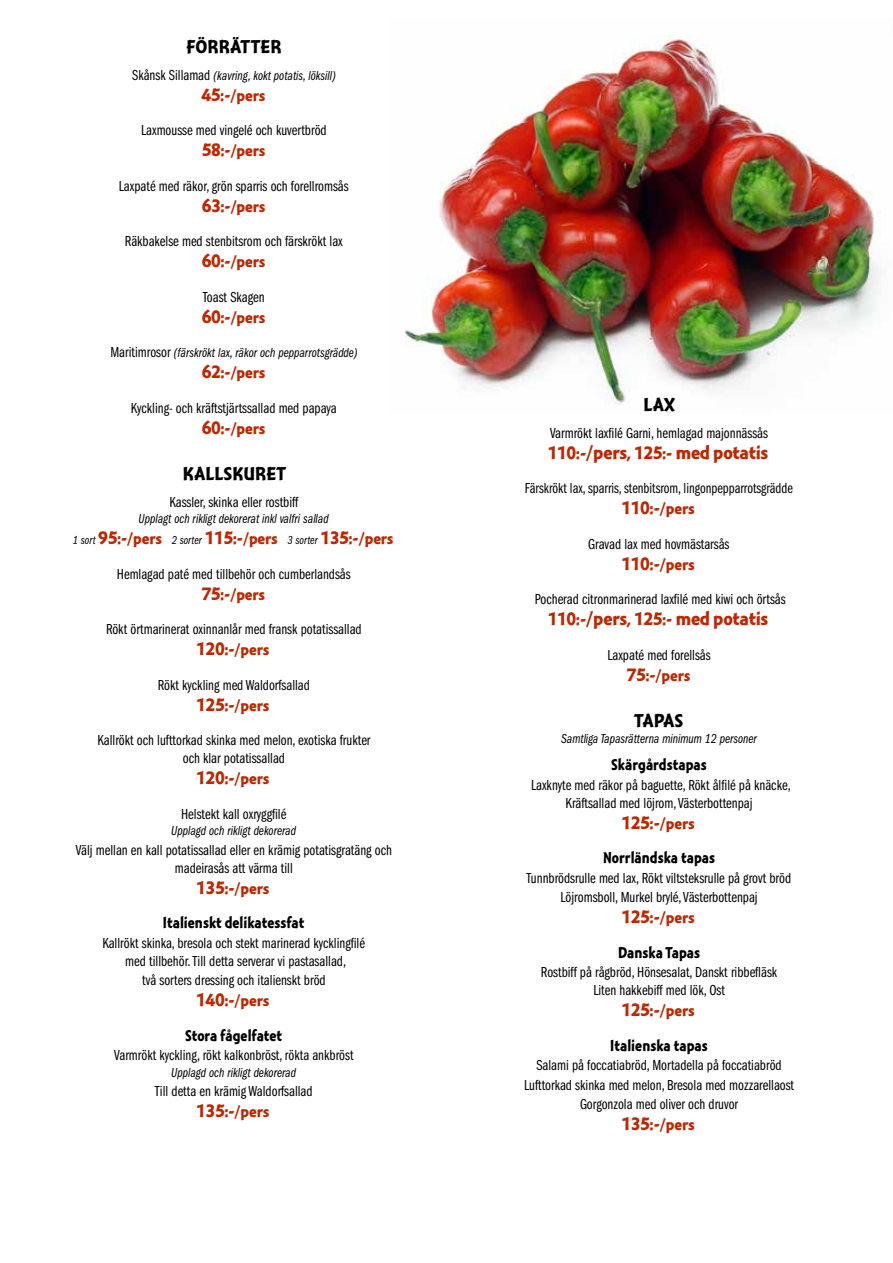
<style>
.page{position:relative;width:893px;height:1263px;background:#fff}
.page>*{position:absolute;margin:0;border:0;box-sizing:border-box;transform-origin:0 0}
.t1{font:19.5px "Montara Bold Gothic";letter-spacing:-.02em;color:#bc2802}
.t2{font:19.5px "Montara Bold Gothic";color:#000}
.t3{font:16.5px "Montara Bold Gothic";color:#000;scale:.9 1}
.t4{font:16.5px "Montara Bold Gothic";letter-spacing:-.02em;color:#bc2802}
.t5{font:15px/18px "ITC Franklin Gothic Std Bk Cp";color:#000;text-align:center}
.t6{font:13.5px "ITC Franklin Gothic Std Bk Cp It";color:#000}
.t7{font:12px "ITC Franklin Gothic Std Bk Cp It";color:#000}
.s1{font-family:"ITC Franklin Gothic Std Bk Cp";font-size:15px}
.s2{font-size:19.5px}
.s3{font-family:"Montara Bold Gothic";font-size:19.5px;color:#bc2802}
.s4{font-family:"Montara Bold Gothic";font-size:16.5px;color:#bc2802}
.s5{font-size:16.5px}
</style>
<div class="page">
<img style="left:405px;top:35px;width:474px;height:369px">
<h1 class="t2" style="left:186px;top:36px;width:97px">FÖRRÄTTER</h1>
<p class="t6" style="left:132px;top:68px;width:205px"><span class="s1">Skånsk Sillamad</span> (kavring, kokt potatis, löksill)</p>
<p class="t4" style="left:202px;top:86px;width:65px"><span class="s2">45:-</span>/pers</p>
<p class="t5" style="left:141px;top:121px;width:187px">Laxmousse med vingelé och kuvertbröd</p>
<p class="t4" style="left:202px;top:142px;width:65px"><span class="s2">58:-</span>/pers</p>
<p class="t5" style="left:119px;top:177px;width:231px">Laxpaté med räkor, grön sparris och forellromsås</p>
<p class="t4" style="left:202px;top:197px;width:65px"><span class="s2">63:-</span>/pers</p>
<p class="t5" style="left:125px;top:232px;width:219px">Räkbakelse med stenbitsrom och färskrökt lax</p>
<p class="t4" style="left:202px;top:253px;width:65px"><span class="s2">60:-</span>/pers</p>
<p class="t5" style="left:203px;top:288px;width:63px">Toast Skagen</p>
<p class="t4" style="left:202px;top:308px;width:65px"><span class="s2">60:-</span>/pers</p>
<p class="t6" style="left:110px;top:345px;width:249px"><span class="s1">Maritimrosor</span> (färskrökt lax, räkor och pepparrotsgrädde)</p>
<p class="t4" style="left:202px;top:364px;width:65px"><span class="s2">62:-</span>/pers</p>
<p class="t5" style="left:131px;top:399px;width:208px">Kyckling- och kräftstjärtssallad med papaya</p>
<p class="t4" style="left:202px;top:419px;width:65px"><span class="s2">60:-</span>/pers</p>
<h1 class="t2" style="left:183px;top:462px;width:105px">KALLSKURET</h1>
<p class="t5" style="left:169px;top:493px;width:130px">Kassler, skinka eller rostbiff</p>
<p class="t6" style="left:139px;top:511px;width:192px">Upplagt och rikligt dekorerat inkl valfri sallad</p>
<p class="t7" style="left:73px;top:534px;width:322px">1 sort <span class="s3">95:-</span><span class="s4">/pers</span> 2 sorter <span class="s3">115:-</span><span class="s4">/pers</span> 3 sorter <span class="s3">135:-</span><span class="s4">/pers</span></p>
<p class="t5" style="left:117px;top:565px;width:235px">Hemlagad paté med tillbehör och cumberlandsås</p>
<p class="t4" style="left:201px;top:585px;width:65px"><span class="s2">75:-</span>/pers</p>
<p class="t5" style="left:106px;top:620px;width:257px">Rökt örtmarinerat oxinnanlår med fransk potatissallad</p>
<h1 class="t1" style="left:196px;top:638px;width:75px">120:-<span class="s5">/pers</span></h1>
<p class="t5" style="left:158px;top:676px;width:154px">Rökt kyckling med Waldorfsallad</p>
<h1 class="t1" style="left:196px;top:693px;width:75px">125:-<span class="s5">/pers</span></h1>
<p class="t5" style="left:97px;top:731px;width:275px">Kallrökt och lufttorkad skinka med melon, exotiska frukter och klar potatissallad</p>
<h1 class="t1" style="left:196px;top:767px;width:75px">120:-<span class="s5">/pers</span></h1>
<p class="t5" style="left:181px;top:805px;width:107px">Helstekt kall oxryggfilé</p>
<p class="t6" style="left:171px;top:823px;width:126px">Upplagd och rikligt dekorerad</p>
<p class="t5" style="left:76px;top:841px;width:318px">Välj mellan en kall potatissallad eller en krämig potatisgratäng och madeirasås att värma till</p>
<h1 class="t1" style="left:196px;top:876px;width:75px">135:-<span class="s5">/pers</span></h1>
<p class="t3" style="left:163px;top:914px;width:159px">Italienskt delikatessfat</p>
<p class="t5" style="left:102px;top:934px;width:264px">Kallrökt skinka, bresola och stekt marinerad kycklingfilé med tillbehör. Till detta serverar vi pastasallad,</p>
<p class="t5" style="left:142px;top:971px;width:185px">två sorters dressing och italienskt bröd</p>
<h1 class="t1" style="left:196px;top:989px;width:75px">140:-<span class="s5">/pers</span></h1>
<p class="t3" style="left:185px;top:1026px;width:110px">Stora fågelfatet</p>
<p class="t5" style="left:114px;top:1046px;width:241px">Varmrökt kyckling, rökt kalkonbröst, rökta ankbröst</p>
<p class="t6" style="left:171px;top:1065px;width:126px">Upplagd och rikligt dekorerad</p>
<p class="t5" style="left:155px;top:1082px;width:159px">Till detta en krämig Waldorfsallad</p>
<h1 class="t1" style="left:196px;top:1100px;width:75px">135:-<span class="s5">/pers</span></h1>
<h1 class="t2" style="left:643px;top:393px;width:33px">LAX</h1>
<p class="t5" style="left:550px;top:424px;width:219px">Varmrökt laxfilé Garni, hemlagad majonnässås</p>
<h1 class="t1" style="left:548px;top:441px;width:222px">110:-/pers, 125:- med potatis</h1>
<p class="t5" style="left:525px;top:479px;width:269px">Färskrökt lax, sparris, stenbitsrom, lingonpepparrotsgrädde</p>
<h1 class="t1" style="left:621px;top:497px;width:75px">110:-<span class="s5">/pers</span></h1>
<p class="t5" style="left:588px;top:535px;width:143px">Gravad lax med hovmästarsås</p>
<h1 class="t1" style="left:621px;top:552px;width:75px">110:-<span class="s5">/pers</span></h1>
<p class="t5" style="left:535px;top:590px;width:252px">Pocherad citronmarinerad laxfilé med kiwi och örtsås</p>
<h1 class="t1" style="left:548px;top:608px;width:222px">110:-/pers, 125:- med potatis</h1>
<p class="t5" style="left:607px;top:646px;width:105px">Laxpaté med forellsås</p>
<p class="t4" style="left:627px;top:666px;width:65px"><span class="s2">75:-</span>/pers</p>
<h1 class="t2" style="left:634px;top:709px;width:51px">TAPAS</h1>
<p class="t6" style="left:561px;top:731px;width:197px">Samtliga Tapasrätterna minimum 12 personer</p>
<p class="t3" style="left:611px;top:756px;width:108px">Skärgårdstapas</p>
<p class="t5" style="left:531px;top:776px;width:261px">Laxknyte med räkor på baguette, Rökt ålfilé på knäcke,<br>Kräftsallad med löjrom, Västerbottenpaj</p>
<h1 class="t1" style="left:621px;top:811px;width:75px">125:-<span class="s5">/pers</span></h1>
<p class="t3" style="left:603px;top:849px;width:126px">Norrländska tapas</p>
<p class="t5" style="left:527px;top:868px;width:266px;line-height:19.5px">Tunnbrödsrulle med lax, Rökt viltsteksrulle på grovt bröd<br>Löjromsboll, Murkel brylé, Västerbottenpaj</p>
<h1 class="t1" style="left:621px;top:906px;width:75px">125:-<span class="s5">/pers</span></h1>
<p class="t3" style="left:618px;top:943px;width:93px">Danska Tapas</p>
<p class="t5" style="left:541px;top:963px;width:238px">Rostbiff på rågbröd, Hönsesalat, Danskt ribbefläsk<br>Liten hakkebiff med lök, Ost</p>
<h1 class="t1" style="left:621px;top:999px;width:75px">125:-<span class="s5">/pers</span></h1>
<p class="t3" style="left:610px;top:1036px;width:110px">Italienska tapas</p>
<p class="t5" style="left:524px;top:1056px;width:272px;line-height:19.5px">Salami på foccatiabröd, Mortadella på foccatiabröd<br>Lufttorkad skinka med melon, Bresola med mozzarellaost<br>Gorgonzola med oliver och druvor</p>
<h1 class="t1" style="left:621px;top:1113px;width:75px">135:-<span class="s5">/pers</span></h1>
</div>
